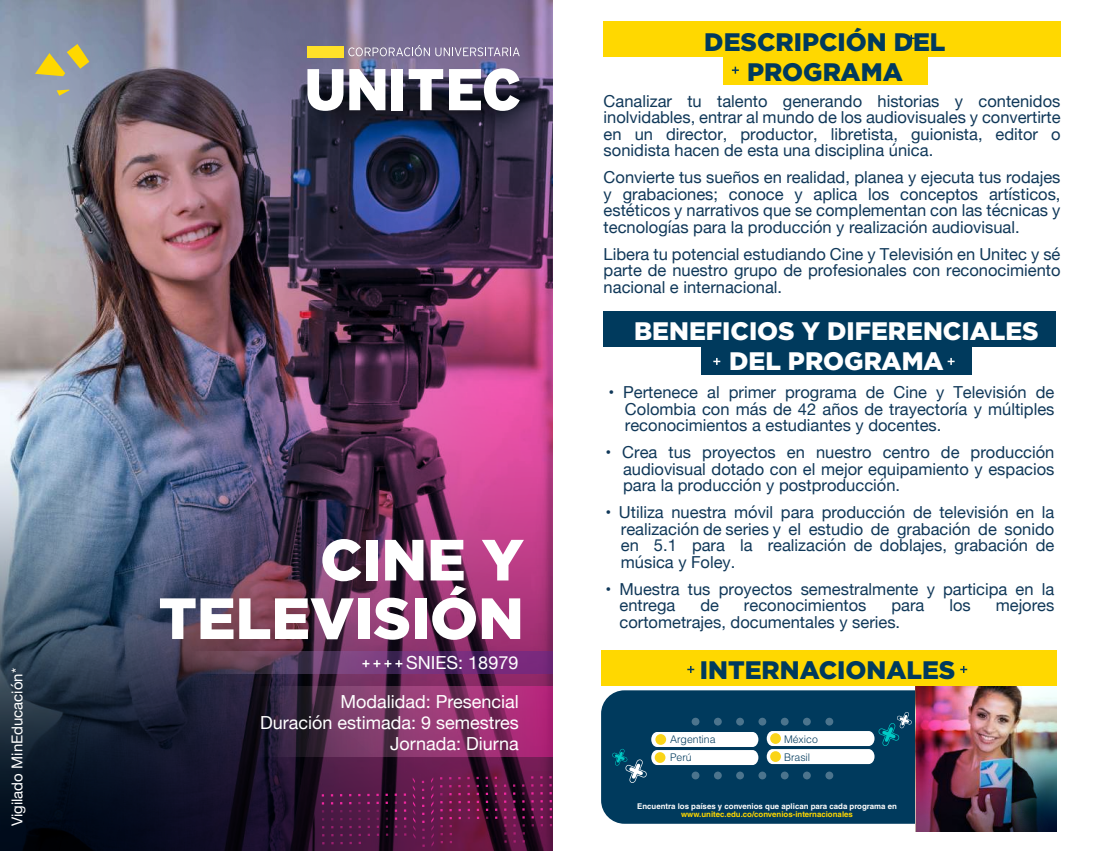
<style>
.page{position:relative;width:1106px;height:851px;background:#fff}
.page>*{position:absolute;margin:0;border:0;box-sizing:border-box;transform-origin:0 0}
.t1{font:900 58.05px/58.5px "Gotham";color:#fff;text-align:right}
.t2{font:900 25.35px/30.3px "Gotham";color:#003a5d;text-align:center}
.t3{font:900 25.35px/30.3px "Gotham";color:#fff;text-align:center}
.t4{font:18px/38.2px "Helvetica Neue";color:#fff;text-align:right}
.t5{font:16.5px/16.5px "Helvetica Neue";color:#103859;text-align:justify}
.t6{font:15px "Helvetica Neue";color:#fff}
.t7{font:300 10.5px/17.5px "Helvetica LT Std";color:#003a5d}
.t8{font:700 7.8px "Helvetica LT Std";color:#fff}
.t9{font:700 7.8px "Helvetica LT Std";color:#ffd800}
</style>
<div class="page">
<div style="left:601px;top:650px;width:455px;height:35px;background:#ffd800"></div>
<svg style="left:687px;top:666px;width:7px;height:7px"></svg>
<svg style="left:960px;top:666px;width:7px;height:7px"></svg>
<div style="left:601px;top:690px;width:315px;height:133px;background:#003a5d"></div>
<svg style="left:612px;top:731px;width:146px;height:51px"></svg>
<div style="left:655px;top:734px;width:11px;height:10px;background:#fad418;border-radius:50%"></div>
<svg style="left:766px;top:711px;width:146px;height:53px"></svg>
<div style="left:770px;top:733px;width:11px;height:10px;background:#fad418;border-radius:50%"></div>
<svg style="left:691px;top:771px;width:8px;height:8px"></svg>
<svg style="left:691px;top:717px;width:8px;height:8px"></svg>
<div style="left:714px;top:771px;width:7px;height:8px;background:#4c748d;border-radius:50%"></div>
<div style="left:714px;top:717px;width:7px;height:8px;background:#4c748d;border-radius:50%"></div>
<div style="left:736px;top:771px;width:8px;height:8px;background:#4c748d;border-radius:50%"></div>
<div style="left:736px;top:717px;width:8px;height:8px;background:#4c748d;border-radius:50%"></div>
<div style="left:758px;top:771px;width:8px;height:8px;background:#4c748d;border-radius:50%"></div>
<svg style="left:758px;top:717px;width:8px;height:8px"></svg>
<svg style="left:780px;top:771px;width:8px;height:8px"></svg>
<svg style="left:780px;top:717px;width:8px;height:8px"></svg>
<div style="left:803px;top:771px;width:7px;height:8px;background:#4c748d;border-radius:50%"></div>
<div style="left:803px;top:717px;width:7px;height:8px;background:#4c748d;border-radius:50%"></div>
<div style="left:825px;top:771px;width:8px;height:8px;background:#4c748d;border-radius:50%"></div>
<svg style="left:825px;top:717px;width:8px;height:8px"></svg>
<img style="left:916px;top:686px;width:140px;height:145px">
<div style="left:603px;top:22px;width:457px;height:35px;background:#ffd800"></div>
<div style="left:723px;top:49px;width:205px;height:35px;background:#ffd800"></div>
<svg style="left:907px;top:35px;width:7px;height:7px"></svg>
<svg style="left:732px;top:67px;width:7px;height:7px"></svg>
<img style="left:1px;top:0;width:552px;height:850px">
<svg style="left:331px;top:818px;width:2px;height:26px"></svg>
<svg style="left:340px;top:802px;width:3px;height:42px"></svg>
<svg style="left:349px;top:793px;width:3px;height:51px"></svg>
<svg style="left:358px;top:793px;width:3px;height:50px"></svg>
<svg style="left:367px;top:793px;width:3px;height:26px"></svg>
<svg style="left:413px;top:777px;width:2px;height:61px"></svg>
<svg style="left:422px;top:780px;width:2px;height:10px"></svg>
<svg style="left:431px;top:777px;width:3px;height:69px"></svg>
<svg style="left:440px;top:809px;width:3px;height:34px"></svg>
<svg style="left:449px;top:785px;width:3px;height:58px"></svg>
<svg style="left:458px;top:776px;width:3px;height:43px"></svg>
<svg style="left:467px;top:776px;width:3px;height:43px"></svg>
<svg style="left:476px;top:776px;width:3px;height:26px"></svg>
<svg style="left:485px;top:776px;width:3px;height:10px"></svg>
<svg style="left:540px;top:816px;width:3px;height:10px"></svg>
<svg style="left:549px;top:800px;width:3px;height:26px"></svg>
<svg style="left:349px;top:69px;width:36px;height:41px"></svg>
<div style="left:391px;top:69px;width:12px;height:41px;background:#fff"></div>
<svg style="left:409px;top:69px;width:34px;height:41px"></svg>
<svg style="left:449px;top:68px;width:71px;height:43px"></svg>
<svg style="left:307px;top:69px;width:36px;height:42px"></svg>
<div style="left:307px;top:46px;width:36px;height:11px;background:#ffe129"></div>
<svg style="left:348px;top:45px;width:138px;height:11px;background:#9b90ac"></svg>
<svg style="left:487px;top:48px;width:33px;height:8px"></svg>
<svg style="left:187px;top:651px;width:366px;height:22px;background:#643467"></svg>
<svg style="left:187px;top:686px;width:366px;height:70px;background:#622a55"></svg>
<svg style="left:362px;top:660px;width:40px;height:7px"></svg>
<svg style="left:57px;top:90px;width:12px;height:6px"></svg>
<svg style="left:35px;top:44px;width:54px;height:32px;background:#b5af70"></svg>
<div style="left:604px;top:311px;width:452px;height:35px;background:#003a5d"></div>
<div style="left:701px;top:339px;width:271px;height:35px;background:#003a5d"></div>
<svg style="left:713px;top:358px;width:7px;height:7px"></svg>
<svg style="left:947px;top:358px;width:7px;height:7px"></svg>
<p class="t6" style="left:6px;top:826px;width:160px;rotate:-90deg">Vigilado MinEducación*</p>
<h1 class="t1" style="left:159px;top:530px;width:367px">CINE Y<br>TELEVISIÓN</h1>
<p class="t4" style="left:340px;top:644px;width:180px">SNIES: 18979<br>Modalidad: Presencial</p>
<p class="t4" style="left:260px;top:712px;width:260px;line-height:21px">Duración estimada: 9 semestres<br>Jornada: Diurna</p>
<h2 class="t2" style="left:704px;top:27px;width:243px">DESCRIPCIÓN DEL<br>PROGRAMA</h2>
<p class="t5" style="left:603px;top:93px;width:458px">Canalizar tu talento generando historias y contenidos inolvidables, entrar al mundo de los audiovisuales y convertirte en un director, productor, libretista, guionista, editor o sonidista hacen de esta una disciplina única.</p>
<p class="t5" style="left:603px;top:170px;width:458px">Convierte tus sueños en realidad, planea y ejecuta tus rodajes y grabaciones; conoce y aplica los conceptos artísticos, estéticos y narrativos que se complementan con las técnicas y tecnologías para la producción y realización audiovisual.</p>
<p class="t5" style="left:603px;top:246px;width:458px">Libera tu potencial estudiando Cine y Televisión en Unitec y sé parte de nuestro grupo de profesionales con reconocimiento nacional e internacional.</p>
<h2 class="t3" style="left:634px;top:315px;width:406px">BENEFICIOS Y DIFERENCIALES<br>DEL PROGRAMA</h2>
<p class="t5" style="left:625px;top:385px;width:431px;text-indent:-16px">• Pertenece al primer programa de Cine y Televisión de Colombia con más de 42 años de trayectoría y múltiples reconocimientos a estudiantes y docentes.</p>
<p class="t5" style="left:623px;top:445px;width:433px;text-indent:-18px">• Crea tus proyectos en nuestro centro de producción audiovisual dotado con el mejor equipamiento y espacios para la producción y postproducción.</p>
<p class="t5" style="left:621px;top:505px;width:435px;text-indent:-15px">• Utiliza nuestra móvil para producción de televisión en la realización de series y el estudio de grabación de sonido en 5.1 para la realización de doblajes, grabación de música y Foley.</p>
<p class="t5" style="left:619px;top:581px;width:436px;text-indent:-14px">• Muestra tus proyectos semestralmente y participa en la entrega</p>
<p class="t5" style="left:700px;top:598px;width:20px">de</p>
<p class="t5" style="left:744px;top:598px;width:124px">reconocimientos</p>
<p class="t5" style="left:891px;top:598px;width:35px">para</p>
<p class="t5" style="left:949px;top:598px;width:23px">los</p>
<p class="t5" style="left:995px;top:598px;width:60px">mejores</p>
<p class="t5" style="left:619px;top:614px;width:282px">cortometrajes, documentales y series.</p>
<h2 class="t2" style="left:700px;top:654px;width:257px">INTERNACIONALES</h2>
<p class="t7" style="left:670px;top:730px;width:47px">Argentina<br>Perú</p>
<p class="t7" style="left:784px;top:730px;width:35px">México<br>Brasil</p>
<p class="t8" style="left:637px;top:801px;width:261px">Encuentra los países y convenios que aplican para cada programa en</p>
<p class="t9" style="left:681px;top:809px;width:173px">www.unitec.edu.co/convenios-internacionales</p>
</div>
